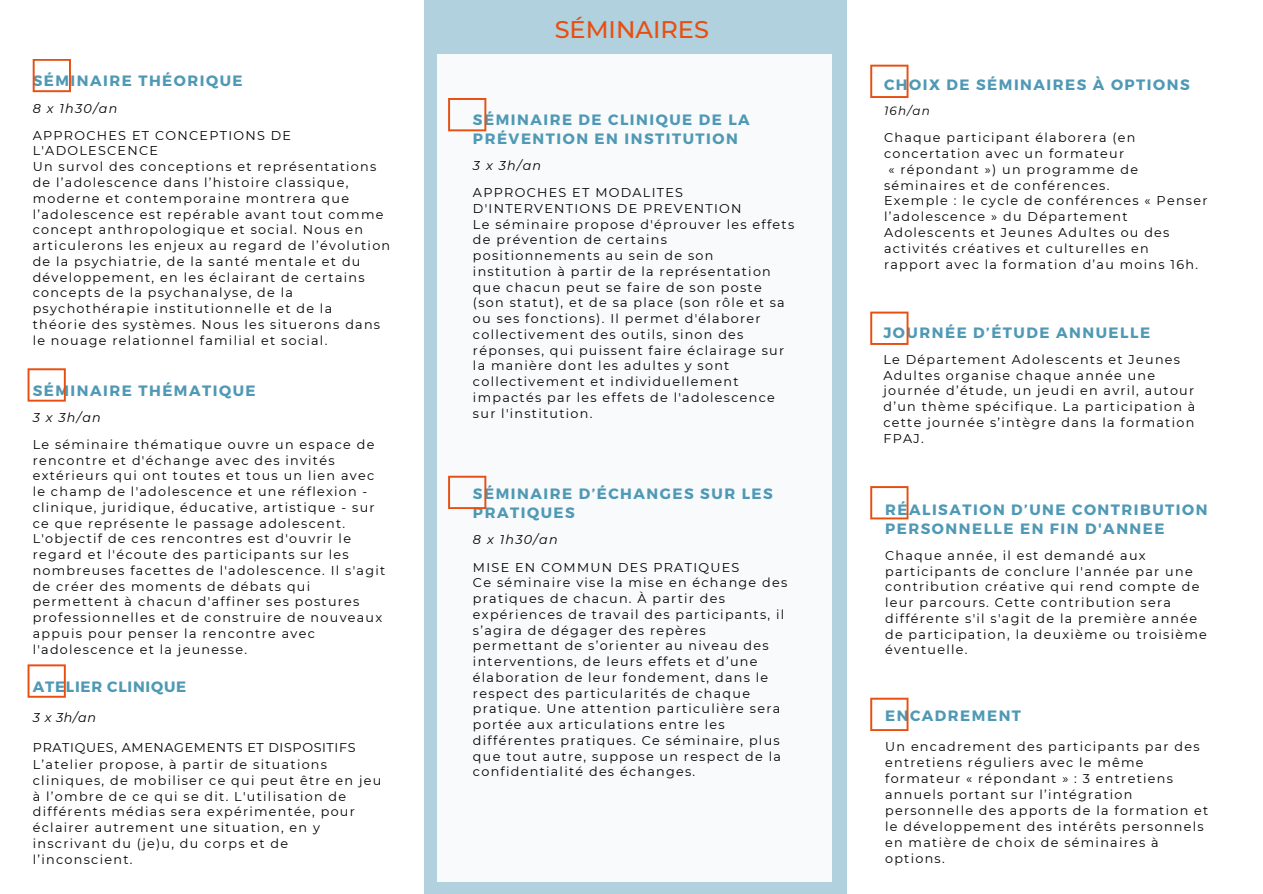
<style>
.page{position:relative;width:1263px;height:894px;background:#fff}
.page>*{position:absolute;margin:0;border:0;box-sizing:border-box;transform-origin:0 0}
.t1{font:500 24px "Montserrat";color:#e84e10}
.t2{font:700 15px/18.8px "Montserrat";letter-spacing:.1em;color:#4f99b5}
.t3{font:700 15px "Montserrat";letter-spacing:.05em;color:#4f99b5}
.t4{font:12.75px/15.8px "Montserrat";letter-spacing:.1em;color:#000}
.t5{font:italic 12.75px "Montserrat";letter-spacing:.1em;color:#000}
.t6{font:12.75px "Montserrat";letter-spacing:.05em;color:#000}
.t7{font:italic 12px "Montserrat";color:#000}
</style>
<div class="page">
<div style="left:424px;top:0;width:423px;height:893px;background:#b0d1dd"></div>
<div style="left:437px;top:55px;width:395px;height:826px;background:#fdfdfd"></div>
<svg style="left:870px;top:65px;width:38px;height:33px"></svg>
<svg style="left:870px;top:311px;width:38px;height:34px"></svg>
<svg style="left:448px;top:475px;width:38px;height:34px"></svg>
<svg style="left:448px;top:98px;width:38px;height:33px"></svg>
<svg style="left:28px;top:664px;width:38px;height:33px"></svg>
<svg style="left:28px;top:368px;width:38px;height:33px"></svg>
<svg style="left:33px;top:59px;width:38px;height:33px"></svg>
<svg style="left:870px;top:486px;width:38px;height:33px"></svg>
<svg style="left:870px;top:697px;width:38px;height:33px"></svg>
<p class="t2" style="left:33px;top:71px;width:211px">SÉMINAIRE THÉORIQUE</p>
<p class="t5" style="left:33px;top:100px;width:86px">8 x 1h30/an</p>
<p class="t4" style="left:33px;top:127px;width:260px">APPROCHES ET CONCEPTIONS DE<br>L'ADOLESCENCE</p>
<p class="t4" style="left:33px;top:159px;width:359px">Un survol des conceptions et représentations de l’adolescence dans l’histoire classique, moderne et contemporaine montrera que l’adolescence est repérable avant tout comme concept anthropologique et social. Nous en articulerons les enjeux au regard de l’évolution de la psychiatrie, de la santé mentale et du développement, en les éclairant de certains concepts de la psychanalyse, de la psychothérapie institutionnelle et de la<br>théorie des systèmes. Nous les situerons dans le nouage relationnel familial et social.</p>
<p class="t2" style="left:33px;top:380px;width:225px">SÉMINAIRE THÉMATIQUE</p>
<p class="t5" style="left:33px;top:409px;width:70px">3 x 3h/an</p>
<p class="t4" style="left:33px;top:436px;width:354px">Le séminaire thématique ouvre un espace de rencontre et d'échange avec des invités extérieurs qui ont toutes et tous un lien avec le champ de l'adolescence et une réflexion - clinique, juridique, éducative, artistique - sur ce que représente le passage adolescent.<br>L'objectif de ces rencontres est d'ouvrir le regard et l'écoute des participants sur les nombreuses facettes de l'adolescence. Il s'agit de créer des moments de débats qui permettent à chacun d'affiner ses postures professionnelles et de construire de nouveaux appuis pour penser la rencontre avec l'adolescence et la jeunesse.</p>
<p class="t3" style="left:33px;top:676px;width:155px">ATELIER CLINIQUE</p>
<p class="t5" style="left:33px;top:709px;width:65px">3 x 3h/an</p>
<p class="t6" style="left:33px;top:740px;width:324px">PRATIQUES, AMENAGEMENTS ET DISPOSITIFS</p>
<p class="t4" style="left:33px;top:756px;width:350px">L’atelier propose, à partir de situations cliniques, de mobiliser ce qui peut être en jeu à l’ombre de ce qui se dit. L'utilisation de différents médias sera expérimentée, pour éclairer autrement une situation, en y inscrivant du (je)u, du corps et de l’inconscient.</p>
<p class="t1" style="left:555px;top:15px;width:156px">SÉMINAIRES</p>
<p class="t2" style="left:473px;top:109px;width:278px">SÉMINAIRE DE CLINIQUE DE LA<br>PRÉVENTION EN INSTITUTION</p>
<p class="t5" style="left:473px;top:158px;width:70px">3 x 3h/an</p>
<p class="t4" style="left:473px;top:184px;width:270px">APPROCHES ET MODALITES<br>D'INTERVENTIONS DE PREVENTION</p>
<p class="t4" style="left:473px;top:216px;width:323px">Le séminaire propose d'éprouver les effets de prévention de certains positionnements au sein de son institution à partir de la représentation que chacun peut se faire de son poste (son statut), et de sa place (son rôle et sa ou ses fonctions). Il permet d'élaborer collectivement des outils, sinon des réponses, qui puissent faire éclairage sur la manière dont les adultes y sont collectivement et individuellement impactés par les effets de l'adolescence sur l'institution.</p>
<p class="t2" style="left:473px;top:484px;width:301px">SÉMINAIRE D’ÉCHANGES SUR LES<br>PRATIQUES</p>
<p class="t5" style="left:473px;top:532px;width:86px">8 x 1h30/an</p>
<p class="t4" style="left:473px;top:559px;width:268px">MISE EN COMMUN DES PRATIQUES</p>
<p class="t4" style="left:473px;top:574px;width:316px">Ce séminaire vise la mise en échange des pratiques de chacun. À partir des expériences de travail des participants, il s’agira de dégager des repères permettant de s’orienter au niveau des interventions, de leurs effets et d’une élaboration de leur fondement, dans le respect des particularités de chaque pratique. Une attention particulière sera portée aux articulations entre les différentes pratiques. Ce séminaire, plus que tout autre, suppose un respect de la confidentialité des échanges.</p>
<p class="t2" style="left:884px;top:74px;width:307px">CHOIX DE SÉMINAIRES À OPTIONS</p>
<p class="t7" style="left:884px;top:104px;width:48px">16h/an</p>
<p class="t4" style="left:884px;top:130px;width:253px">Chaque participant élaborera (en</p>
<p class="t4" style="left:884px;top:146px;width:242px">concertation avec un formateur</p>
<p class="t4" style="left:889px;top:161px;width:251px">« répondant ») un programme de</p>
<p class="t4" style="left:884px;top:177px;width:227px">séminaires et de conférences.</p>
<p class="t4" style="left:884px;top:193px;width:325px">Exemple : le cycle de conférences « Penser l’adolescence » du Département Adolescents et Jeunes Adultes ou des activités créatives et culturelles en rapport avec la formation d’au moins 16h.</p>
<p class="t2" style="left:883px;top:322px;width:268px">JOURNÉE D’ÉTUDE ANNUELLE</p>
<p class="t4" style="left:883px;top:351px;width:313px">Le Département Adolescents et Jeunes Adultes organise chaque année une journée d’étude, un jeudi en avril, autour d’un thème spécifique. La participation à cette journée s’intègre dans la formation FPAJ.</p>
<p class="t2" style="left:885px;top:499px;width:324px">RÉALISATION D’UNE CONTRIBUTION<br>PERSONNELLE EN FIN D'ANNEE</p>
<p class="t4" style="left:885px;top:547px;width:323px">Chaque année, il est demandé aux participants de conclure l'année par une contribution créative qui rend compte de leur parcours. Cette contribution sera différente s'il s'agit de la première année de participation, la deuxième ou troisième éventuelle.</p>
<p class="t2" style="left:885px;top:705px;width:137px">ENCADREMENT</p>
<p class="t4" style="left:885px;top:738px;width:325px">Un encadrement des participants par des entretiens réguliers avec le même formateur « répondant » : 3 entretiens annuels portant sur l’intégration personnelle des apports de la formation et le développement des intérêts personnels en matière de choix de séminaires à options.</p>
</div>
